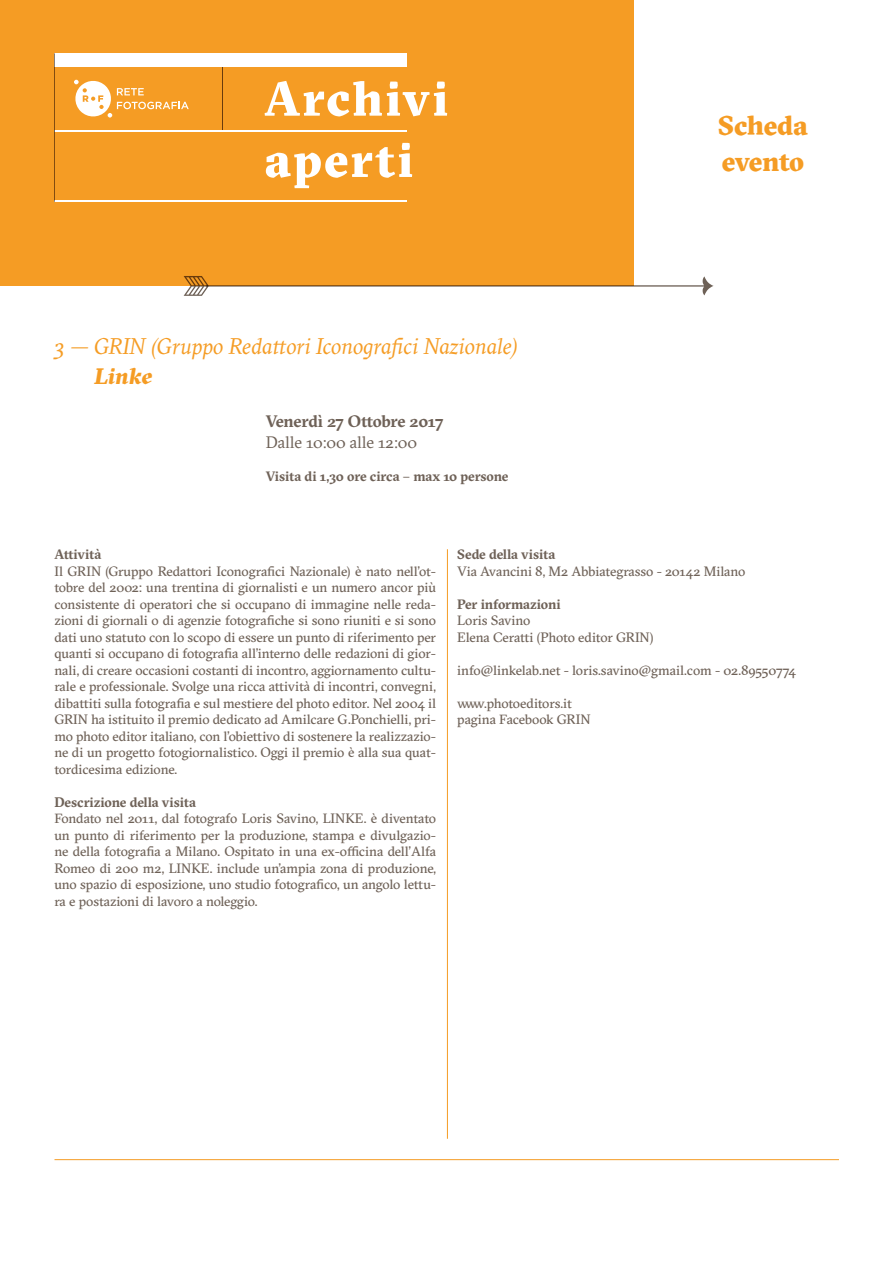
<style>
.page{position:relative;width:893px;height:1263px;background:#fff}
.page>*{position:absolute;margin:0;border:0;box-sizing:border-box;transform-origin:0 0}
.t1{font:900 27px/36px "GT Sectra";letter-spacing:-.02em;color:#f59c24}
.t2{font:italic 22.5px "GT Sectra";letter-spacing:-.005em;color:#f59c24}
.t3{font:italic 900 22.5px "GT Sectra";color:#f59c24}
.t4{font:700 16.5px "GT Sectra";letter-spacing:-.015em;color:#6e6157}
.t5{font:16.5px "GT Sectra";color:#6e6157}
.t6{font:13.5px/16.5px "GT Sectra";letter-spacing:-.005em;color:#6e6157;text-align:justify}
.t7{font:700 13.5px "GT Sectra";letter-spacing:-.005em;color:#6e6157}
</style>
<div class="page">
<hr style="left:447px;top:549px;width:1px;height:590px;background:#f59c24">
<hr style="left:55px;top:1159px;width:784px;height:1px;background:#f59c24">
<div style="left:0;top:0;width:634px;height:286px;background:#f59c24"></div>
<svg style="left:184px;top:276px;width:529px;height:20px"></svg>
<svg style="left:74px;top:79px;width:115px;height:39px"></svg>
<hr style="left:222px;top:67px;width:1px;height:63px;background:#6e6157">
<hr style="left:54px;top:130px;width:353px;height:2px;background:#fff">
<div style="left:55px;top:53px;width:352px;height:14px;background:#fff"></div>
<hr style="left:55px;top:201px;width:352px;height:1px;background:#fff">
<svg style="left:265px;top:81px;width:182px;height:35px"></svg>
<svg style="left:266px;top:143px;width:146px;height:45px"></svg>
<svg style="left:54px;top:53px;width:1px;height:149px"></svg>
<h2 class="t2" style="left:55px;top:337px;width:464px">3 — GRIN (Gruppo Redattori Iconografici Nazionale)</h2>
<h2 class="t3" style="left:95px;top:367px;width:59px">Linke</h2>
<p class="t4" style="left:266px;top:415px;width:179px">Venerdì 27 Ottobre 2017</p>
<p class="t5" style="left:266px;top:436px;width:153px">Dalle 10:00 alle 12:00</p>
<p class="t7" style="left:266px;top:471px;width:244px">Visita di 1,30 ore circa – max 10 persone</p>
<h1 class="t1" style="left:718px;top:110px;width:91px">Scheda evento</h1>
<p class="t7" style="left:54px;top:549px;width:49px">Attività</p>
<p class="t6" style="left:54px;top:564px;width:383px">Il GRIN (Gruppo Redattori Iconografici Nazionale) è nato nell’ot&shy;tobre del 2002: una trentina di giornalisti e un numero ancor più consistente di operatori che si occupano di immagine nelle reda&shy;zioni di giornali o di agenzie fotografiche si sono riuniti e si sono dati uno statuto con lo scopo di essere un punto di riferimento per quanti si occupano di fotografia all’interno delle redazioni di gior&shy;nali, di creare occasioni costanti di incontro, aggiornamento cultu&shy;rale e professionale. Svolge una ricca attività di incontri, convegni, dibattiti sulla fotografia e sul mestiere del photo editor. Nel 2004 il GRIN ha istituito il premio dedicato ad Amilcare G.Ponchielli, pri&shy;mo photo editor italiano, con l’obiettivo di sostenere la realizzazio&shy;ne di un progetto fotogiornalistico. Oggi il premio è alla sua quat&shy;tordicesima edizione.</p>
<p class="t7" style="left:54px;top:797px;width:143px">Descrizione della visita</p>
<p class="t6" style="left:54px;top:812px;width:383px">Fondato nel 2011, dal fotografo Loris Savino, LINKE. è diventato un punto di riferimento per la produzione, stampa e divulgazio&shy;ne della fotografia a Milano. Ospitato in una ex-officina dell’Alfa Romeo di 200 m2, LINKE. include un’ampia zona di produzione, uno spazio di esposizione, uno studio fotografico, un angolo lettu&shy;ra e postazioni di lavoro a noleggio.</p>
<p class="t7" style="left:457px;top:549px;width:100px">Sede della visita</p>
<p class="t6" style="left:457px;top:564px;width:290px">Via Avancini 8, M2 Abbiategrasso - 20142 Milano</p>
<p class="t7" style="left:457px;top:599px;width:105px">Per informazioni</p>
<p class="t6" style="left:457px;top:614px;width:198px">Loris Savino<br>Elena Ceratti (Photo editor GRIN)</p>
<p class="t6" style="left:457px;top:663px;width:340px">info@linkelab.net - loris.savino@gmail.com - 02.89550774</p>
<p class="t6" style="left:457px;top:696px;width:135px">www.photoeditors.it pagina Facebook GRIN</p>
</div>
